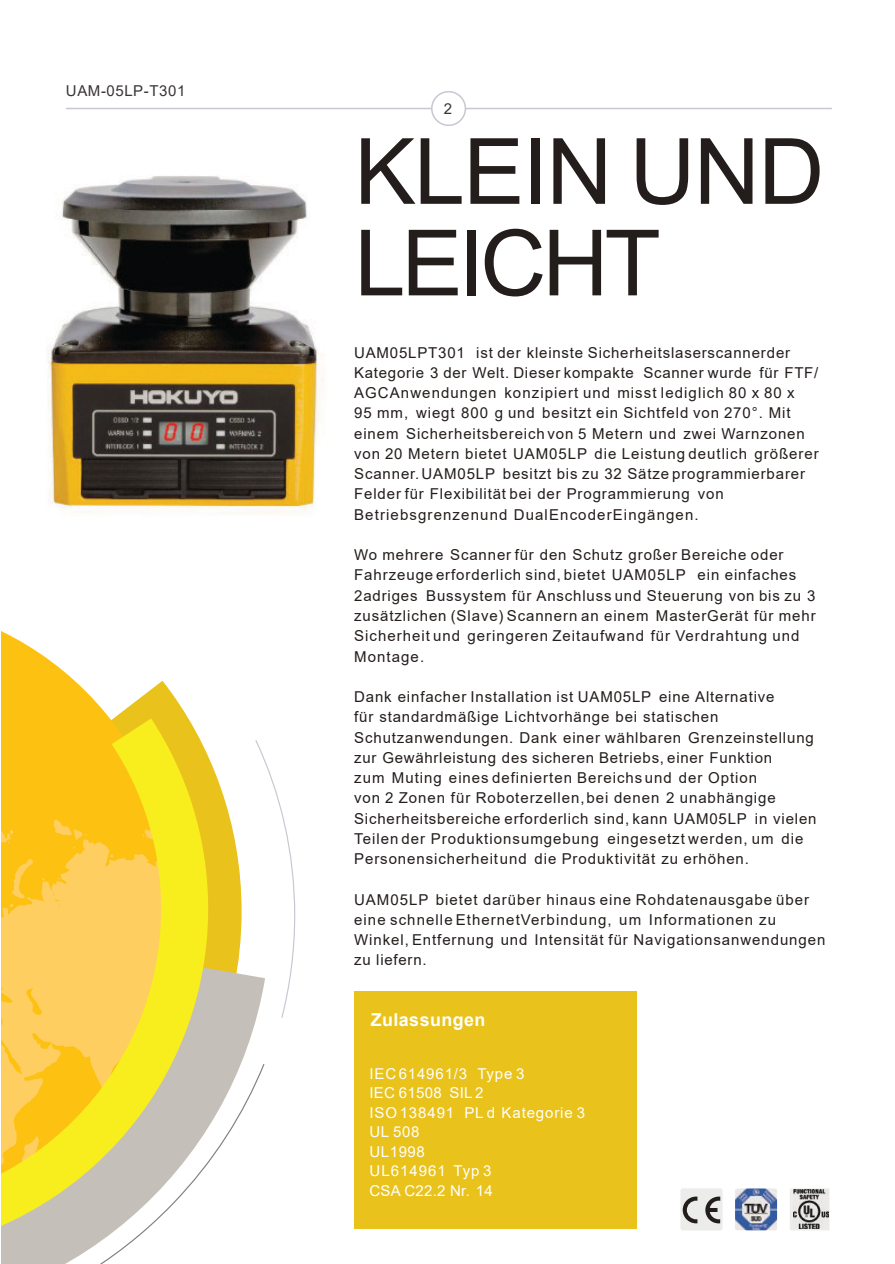
<style>
.page{position:relative;width:895px;height:1264px;background:#fff}
.page>*{position:absolute;margin:0;border:0;box-sizing:border-box;transform-origin:0 0}
.t1{font:91.5px/91.5px "Arial";letter-spacing:-.02em;color:#231d1b}
.t2{font:700 17.85px "Arial";letter-spacing:.025em;color:#fff}
.t3{font:15px/20.2px "Arial";letter-spacing:.06em;color:#231d1b}
.t4{font:15px/19.5px "Arial";letter-spacing:.055em;color:#fff}
.t5{font:15px "Arial";letter-spacing:.04em;color:#393534}
</style>
<div class="page">
<hr style="left:66px;top:108px;width:765px;height:1px;background:#c8c7d2">
<div style="left:432px;top:92px;width:33px;height:33px;background:#fff;border-radius:50%"></div>
<div style="left:431px;top:91px;width:35px;height:35px;border:2px solid #c8c7d2;border-radius:50%"></div>
<svg style="left:232px;top:847px;width:24px;height:215px"></svg>
<svg style="left:232px;top:1062px;width:33px;height:66px"></svg>
<svg style="left:1px;top:631px;width:56px;height:35px;fill:#fdc111"></svg>
<svg style="left:1px;top:666px;width:231px;height:597px;background:#f2d561"></svg>
<svg style="left:254px;top:740px;width:42px;height:279px"></svg>
<div style="left:354px;top:991px;width:283px;height:237px;background:#eac21c"></div>
<img style="left:47px;top:176px;width:277px;height:338px">
<svg style="left:790px;top:1188px;width:39px;height:43px;background:#aeadac"></svg>
<svg style="left:735px;top:1188px;width:43px;height:43px;background:#8c98b5"></svg>
<svg style="left:680px;top:1188px;width:43px;height:43px;background:#c6c5c3"></svg>
<p class="t5" style="left:66px;top:85px;width:121px">UAM-05LP-T301</p>
<p class="t5" style="left:444px;top:103px;width:10px">2</p>
<h1 class="t1" style="left:354px;top:134px;width:471px">KLEIN UND<br>LEICHT</h1>
<p class="t3" style="left:354px;top:343px;width:466px">UAM05LPT301 ist der kleinste Sicherheitslaserscannerder Kategorie 3 der Welt. Dieser kompakte Scanner wurde für FTF/ AGCAnwendungen konzipiert und misst lediglich 80 x 80 x<br>95 mm, wiegt 800 g und besitzt ein Sichtfeld von 270°. Mit einem Sicherheitsbereichvon 5 Metern und zwei Warnzonen von 20 Metern bietet UAM05LP die Leistung deutlich größerer Scanner.UAM05LP besitzt bis zu 32 Sätzeprogrammierbarer Felder für Flexibilität bei der Programmierung von Betriebsgrenzenund DualEncoderEingängen.</p>
<p class="t3" style="left:354px;top:546px;width:463px">Wo mehrere Scanner für den Schutz großer Bereiche oder Fahrzeugeerforderlich sind,bietet UAM05LP ein einfaches 2adriges Bussystem für Anschluss und Steuerung von bis zu 3 zusätzlichen (Slave) Scannern an einem MasterGerät für mehr Sicherheit und geringeren Zeitaufwand für Verdrahtung und Montage.</p>
<p class="t3" style="left:354px;top:688px;width:464px">Dank einfacher Installation ist UAM05LP eine Alternative<br>für standardmäßige Lichtvorhänge bei statischen Schutzanwendungen. Dank einer wählbaren Grenzeinstellung zur Gewährleistung des sicheren Betriebs, einer Funktion<br>zum Muting eines definierten Bereichsund der Option<br>von 2 Zonen für Roboterzellen,bei denen 2 unabhängige Sicherheitsbereiche erforderlich sind, kann UAM05LP in vielen Teilen der Produktionsumgebung eingesetzt werden, um die Personensicherheitund die Produktivität zu erhöhen.</p>
<p class="t3" style="left:354px;top:890px;width:472px">UAM05LP bietet darüber hinaus eine Rohdatenausgabe über eine schnelle EthernetVerbindung, um Informationen zu Winkel, Entfernung und Intensität für Navigationsanwendungen zu liefern.</p>
<p class="t2" style="left:370px;top:1013px;width:116px">Zulassungen</p>
<p class="t4" style="left:369px;top:1065px;width:217px">IEC614961/3 Type 3<br>IEC 61508 SIL2<br>ISO 138491 PLd Kategorie 3<br>UL 508<br>UL1998<br>UL614961 Typ 3<br>CSA C22.2 Nr. 14</p>
</div>
